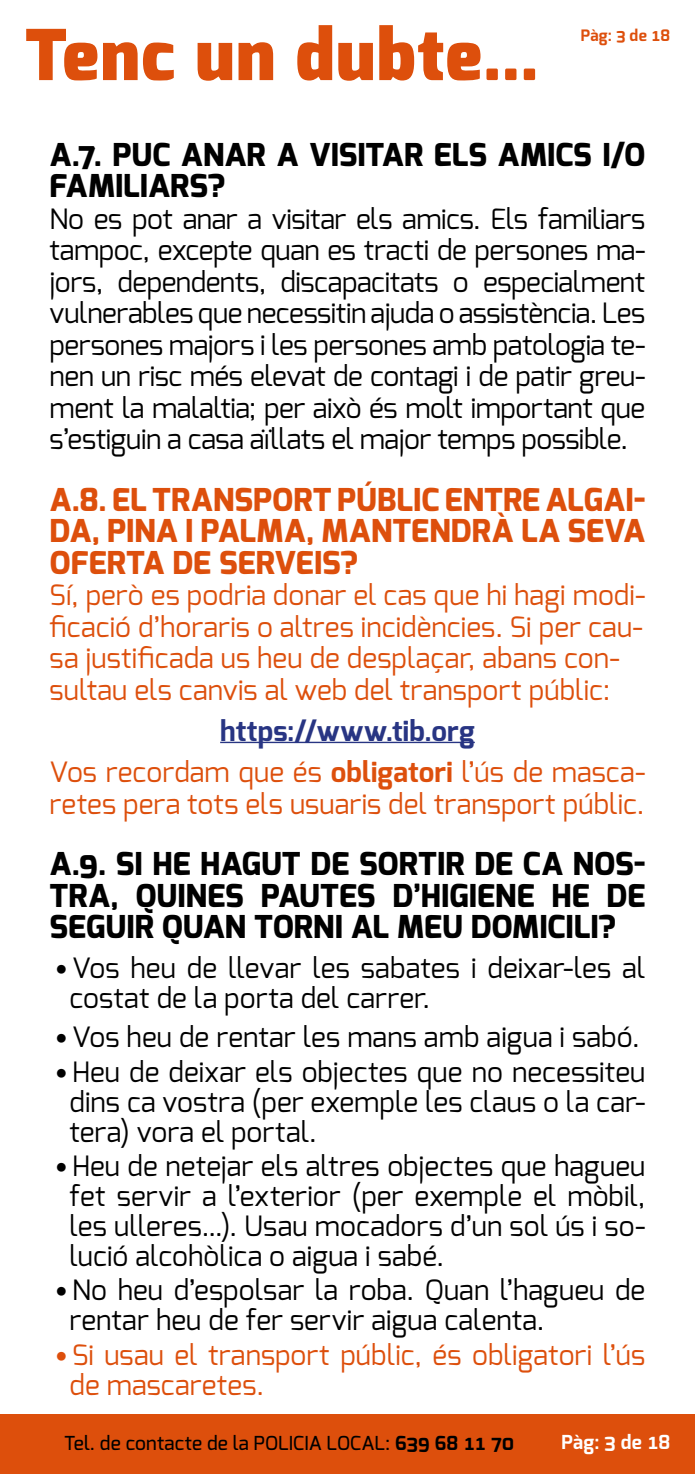
<style>
.page{position:relative;width:695px;height:1474px;background:#fff}
.page>*{position:absolute;margin:0;border:0;box-sizing:border-box;transform-origin:0 0}
.t1{font:900 70px "Exo";letter-spacing:.02em;color:#dd4f0c}
._30_pregunta{font:800 31.5px/31.5px "Exo";color:#000}
._30_pregunta-2{font:800 31.5px/31.5px "Exo";color:#dd4f0c;text-align:justify}
._40_resposta{font:28px/31.5px "Exo";color:#000;text-align:justify}
._40_resposta-2{font:28px/31.5px "Exo";letter-spacing:.005em;color:#dd4f0c}
._40_resposta-3{font:700 28px "Exo";letter-spacing:.005em;color:#283583}
.t2{font:500 19.25px "Exo";letter-spacing:.005em;color:#000}
.t3{font:700 19.25px "Exo";letter-spacing:.005em;color:#fff}
.t4{font:700 15.75px "Exo";letter-spacing:.015em;color:#dd4f0c}
.s1{font-weight:700}
.s2{font-family:"Calibri"}
</style>
<div class="page">
<div style="left:0;top:1414px;width:694px;height:59px;background:#dd4f0c"></div>
<hr style="left:220px;top:741px;width:254px;height:2px;background:#283583">
<h1 class="t1" style="left:25px;top:10px;width:515px">Tenc un dubte...</h1>
<p class="t4" style="left:580px;top:25px;width:91px">Pàg: 3 de 18</p>
<p class="_30_pregunta" style="left:50px;top:139px;width:597px">A.7. PUC ANAR A VISITAR ELS AMICS I/O<br>FAMILIARS?</p>
<p class="_40_resposta" style="left:50px;top:203px;width:597px">No es pot anar a visitar els amics. Els familiars tampoc, excepte quan es tracti de persones ma&shy;jors, dependents, discapacitats o especialment vulnerables que necessitin ajuda o assistència. Les persones majors i les persones amb patologia te&shy;nen un risc més elevat de contagi i de patir greu&shy;ment la malaltia; per això és molt important que s’estiguin a casa aïllats el major temps possible.</p>
<p class="_30_pregunta-2" style="left:50px;top:483px;width:597px">A.8. EL TRANSPORT PÚBLIC ENTRE ALGAI-DA, PINA I PALMA, MANTENDRÀ LA SEVA OFERTA DE SERVEIS?</p>
<p class="_40_resposta-2" style="left:50px;top:579px;width:597px">Sí, però es podria donar el cas que hi hagi modi&shy;ficació d’horaris o altres incidències. Si per cau&shy;sa justificada us heu de desplaçar, abans con&shy;sultau els canvis al web del transport públic:</p>
<p class="_40_resposta-3" style="left:220px;top:713px;width:256px">https://www.tib.org</p>
<p class="_40_resposta-2" style="left:50px;top:756px;width:597px">Vos recordam que és <span class="s1">obligatori</span> l’ús de masca&shy;retes pera tots els usuaris del transport públic.</p>
<p class="_30_pregunta" style="left:50px;top:848px;width:597px;text-align:justify">A.9. SI HE HAGUT DE SORTIR DE CA NOS-TRA, QUINES PAUTES D’HIGIENE HE DE SEGUIR QUAN TORNI AL MEU DOMICILI?</p>
<p class="_40_resposta" style="left:69px;top:952px;width:577px;line-height:29.8px;text-indent:-15px"><span class="s2">•</span>Vos heu de llevar les sabates i deixar-les al costat de la porta del carrer.</p>
<p class="_40_resposta" style="left:55px;top:1021px;width:586px"><span class="s2">•</span>Vos heu de rentar les mans amb aigua i sabó.</p>
<p class="_40_resposta" style="left:69px;top:1057px;width:577px;line-height:29.8px;text-indent:-15px"><span class="s2">•</span>Heu de deixar els objectes que no necessiteu dins ca vostra (per exemple les claus o la car&shy;tera) vora el portal.</p>
<p class="_40_resposta" style="left:69px;top:1151px;width:577px;line-height:29.8px;text-indent:-15px"><span class="s2">•</span>Heu de netejar els altres objectes que hagueu fet servir a l’exterior (per exemple el mòbil, les ulleres...). Usau mocadors d’un sol ús i so&shy;lució alcohòlica o aigua i sabé.</p>
<p class="_40_resposta" style="left:69px;top:1275px;width:577px;line-height:29.8px;text-indent:-15px"><span class="s2">•</span>No heu d’espolsar la roba. Quan l’hagueu de rentar heu de fer servir aigua calenta.</p>
<p class="_40_resposta-2" style="left:69px;top:1339px;width:577px;line-height:29.8px;text-indent:-15px"><span class="s2">•</span>Si usau el transport públic, és obligatori l’ús de mascaretes.</p>
<p class="t2" style="left:64px;top:1430px;width:451px">Tel. de contacte de la POLICIA LOCAL: <span class="s1">639 68 11 70</span></p>
<p class="t3" style="left:561px;top:1429px;width:110px">Pàg: 3 de 18</p>
</div>
